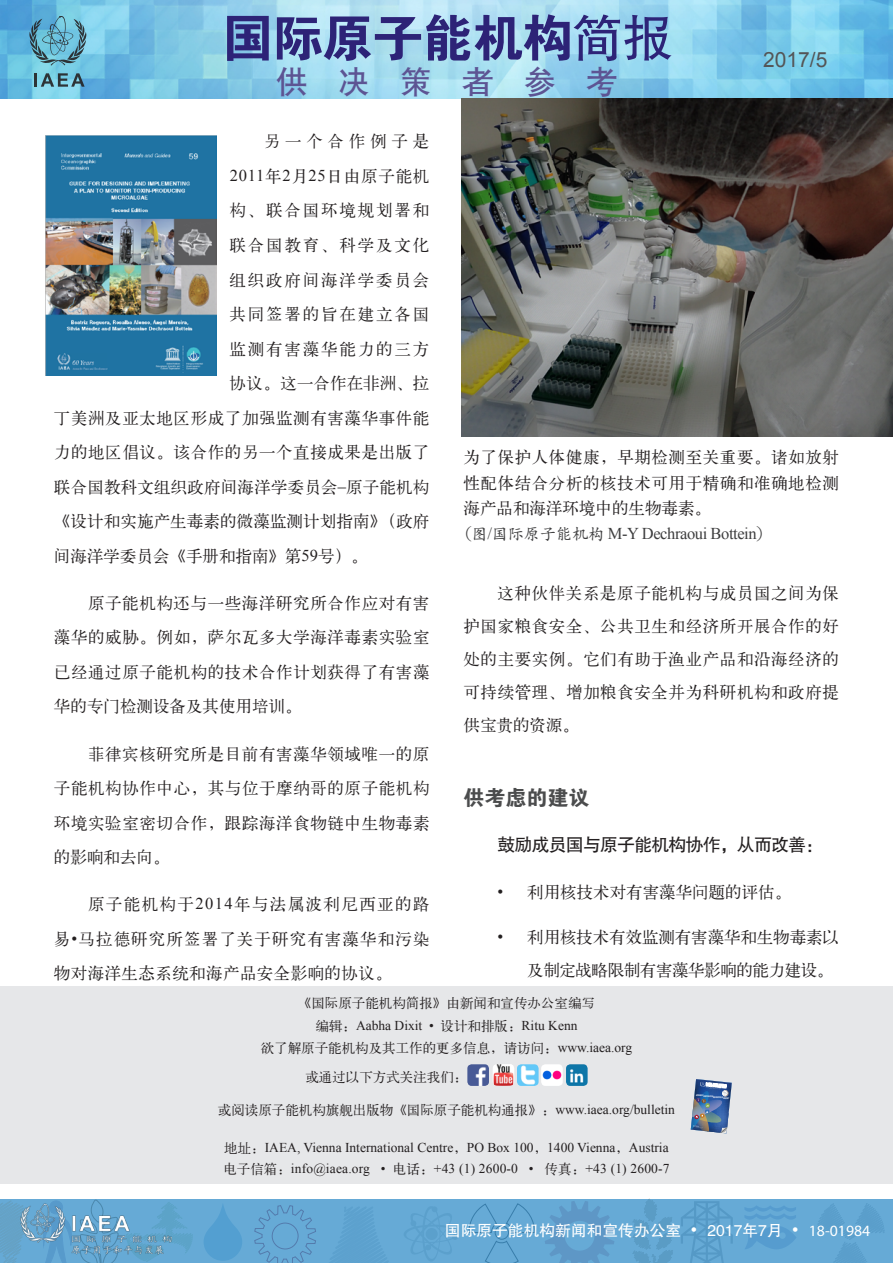
<style>
.page{position:relative;width:893px;height:1263px;background:#fff}
.page>*{position:absolute;margin:0;border:0;box-sizing:border-box;transform-origin:0 0}
.t1{font:51px "FZDHTK GBK1 0";letter-spacing:-.02em;color:#2d2377}
.t2{font:31.5px "H Yb 1 gj";letter-spacing:.965em;color:#5d5493}
.t3{font:21px "FZDHTK GBK1 0";color:#4b4c4d}
.t4{font:21px "Arial";color:#545557}
.t5{font:18px "FZHTK GBK1 0";letter-spacing:-.05em;color:#231f20}
.t6{font:16.5px/34.5px "H Ya 1 gj";letter-spacing:.035em;color:#231f20;text-align:justify}
.t7{font:16.5px "H Ya 1 gj";letter-spacing:.11em;color:#231f20}
.t8{font:16.5px/33px "H Ya 1 gj";letter-spacing:-.005em;color:#231f20}
.t9{font:16.5px "H Ya 1 gj";color:#231f20}
.t10{font:16.5px "H Ya 1 gj";letter-spacing:.005em;color:#231f20}
.t11{font:16.5px "Times New Roman";letter-spacing:-.025em;color:#3e3e3f}
.t12{font:16.5px "H Ya 1 gj";letter-spacing:.01em;color:#231f20}
.t13{font:16.5px "H Ya 1 gj";letter-spacing:.29em;color:#231f20}
.t14{font:15.75px "FZHTK GBK1 0";color:#fff}
.t15{font:13.5px/21px "Times New Roman";color:#231f20}
.t16{font:13.5px/28.7px "H Ya 1 gj";color:#231f20}
.t17{font:700 condensed 2.55px "Myriad Pro";color:#fff}
.s1{font-family:"FZHTK GBK1 0"}
.s2{font-family:"Times New Roman"}
.s3{font-family:"Koz Min Pr 6 N"}
.s4{font-family:"H Yc 1 gj"}
.s5{font-family:"H Ya 1 gj"}
.s6{font-family:"Arial";font-size:18px}
.s7{font-family:"Myriad Pro"}
</style>
<div class="page">
<img style="left:0;top:0;width:893px;height:98px">
<svg style="left:0;top:1199px;width:893px;height:64px;background:#62a6d2"></svg>
<img style="left:19px;top:1202px;width:155px;height:54px">
<img style="left:461px;top:98px;width:432px;height:339px">
<img style="left:46px;top:135px;width:171px;height:241px">
<div style="left:0;top:986px;width:893px;height:198px;background:#e6e7e9"></div>
<img style="left:467px;top:1064px;width:22px;height:22px">
<svg style="left:493px;top:1064px;width:21px;height:22px"></svg>
<img style="left:494px;top:1064px;width:19px;height:22px">
<img style="left:517px;top:1064px;width:22px;height:22px">
<img style="left:541px;top:1064px;width:22px;height:22px">
<img style="left:566px;top:1064px;width:22px;height:22px">
<svg style="left:29px;top:16px;width:57px;height:50px;background:#60a4bb"></svg>
<svg style="left:35px;top:73px;width:50px;height:14px"></svg>
<div style="left:204px;top:1202px;width:38px;height:59px;background:#66aad6"></div>
<img style="left:691px;top:1079px;width:41px;height:54px">
<h1 class="t1" style="left:222px;top:10px;width:452px">国际原子能机构<span class="s1">简报</span></h1>
<h2 class="t2" style="left:276px;top:66px;width:343px">供决策者参考</h2>
<p class="t4" style="left:763px;top:45px;width:66px">2017/5</p>
<p class="t13" style="left:264px;top:133px;width:167px">另一个合作例子是</p>
<p class="t6" style="left:230px;top:159px;width:201px"><span class="s2">2011</span>年<span class="s2">2</span>月<span class="s2">25</span>日由原子能机</p>
<p class="t7" style="left:230px;top:202px;width:201px">构、联合国环境规划署和</p>
<p class="t7" style="left:230px;top:237px;width:201px">联合国教育、科学及文化</p>
<p class="t7" style="left:230px;top:271px;width:201px">组织政府间海洋学委员会</p>
<p class="t7" style="left:230px;top:306px;width:201px">共同签署的旨在建立各国</p>
<p class="t7" style="left:230px;top:340px;width:201px">监测有害藻华能力的三方</p>
<p class="t10" style="left:230px;top:375px;width:201px">协议。这一合作在非洲、拉</p>
<p class="t6" style="left:54px;top:400px;width:377px">丁美洲及亚太地区形成了加强监测有害藻华事件能</p>
<p class="t6" style="left:54px;top:435px;width:377px">力的地区倡议。该合作的另一个直接成果是出版了</p>
<p class="t12" style="left:54px;top:478px;width:377px">联合国教科文组织政府间海洋学委员会<span class="s2">–</span>原子能机构</p>
<p class="t10" style="left:54px;top:513px;width:377px">《设计和实施产生毒素的微藻监测计划指南》（政府</p>
<p class="t9" style="left:54px;top:547px;width:315px">间海洋学委员会《手册和指南》第<span class="s2">59</span>号）。</p>
<p class="t6" style="left:54px;top:586px;width:377px;text-indent:34px">原子能机构还与一些海洋研究所合作应对有害藻华的威胁。例如，萨尔瓦多大学海洋毒素实验室已经通过原子能机构的技术合作计划获得了有害藻华的专门检测设备及其使用培训。</p>
<p class="t6" style="left:54px;top:736px;width:377px;text-indent:34px">菲律宾核研究所是目前有害藻华领域唯一的原子能机构协作中心，其与位于摩纳哥的原子能机构环境实验室密切合作，跟踪海洋食物链中生物毒素的影响和去向。</p>
<p class="t6" style="left:54px;top:887px;width:377px;text-indent:34px">原子能机构于<span class="s2">2014</span>年与法属波利尼西亚的路易<span class="s2">•</span>马拉德研究所签署了关于研究有害藻华和污染物对海洋生态系统和海产品安全影响的协议。</p>
<p class="t6" style="left:463px;top:444px;width:377px;line-height:25.5px">为了保护人体健康，早期检测至关重要。诸如放射性配体结合分析的核技术可用于精确和准确地检测海产品和海洋环境中的生物毒素。</p>
<p class="t11" style="left:455px;top:522px;width:319px"><span class="s3">（</span><span class="s4">图</span>/<span class="s4">国际原子能机构</span> M-Y Dechraoui Bottein<span class="s3">）</span></p>
<p class="t6" style="left:463px;top:576px;width:377px;line-height:33px;text-indent:34px">这种伙伴关系是原子能机构与成员国之间为保护国家粮食安全、公共卫生和经济所开展合作的好处的主要实例。它们有助于渔业产品和沿海经济的可持续管理、增加粮食安全并为科研机构和政府提供宝贵的资源。</p>
<p class="t3" style="left:463px;top:786px;width:127px">供考虑的建议</p>
<p class="t5" style="left:497px;top:835px;width:327px">鼓励成员国与原子能机构协作，从而改善：</p>
<p class="t9" style="left:497px;top:883px;width:295px"><span class="s2">•</span> 利用核技术对有害藻华问题的评估。</p>
<p class="t8" style="left:527px;top:921px;width:313px;text-indent:-30px"><span class="s2">•</span> 利用核技术有效监测有害藻华和生物毒素以及制定战略限制有害藻华影响的能力建设。</p>
<p class="t16" style="left:298px;top:988px;width:299px">《国际原子能机构简报》由新闻和宣传办公室编写</p>
<p class="t15" style="left:315px;top:1014px;width:263px"><span class="s5">编辑：</span>Aabha Dixit • <span class="s5">设计和排版：</span>Ritu Kenn</p>
<p class="t16" style="left:305px;top:1033px;width:328px;text-indent:-45px">欲了解原子能机构及其工作的更多信息，请访问：<span class="s2">www.iaea.org</span>或通过以下方式关注我们：</p>
<p class="t16" style="left:218px;top:1096px;width:459px">或阅读原子能机构旗舰出版物《国际原子能机构通报》：<span class="s2">www.iaea.org/bulletin</span></p>
<p class="t15" style="left:223px;top:1137px;width:448px"><span class="s5">地址：</span>IAEA, Vienna International Centre<span class="s5">，</span>PO Box 100<span class="s5">，</span>1400 Vienna<span class="s5">，</span>Austria<span class="s5">电子信箱：</span>info@iaea.org • <span class="s5">电话：</span>+43 (1) 2600-0 • <span class="s5">传真：</span>+43 (1) 2600-7</p>
<p class="t17" style="left:696px;top:1093px;width:35px;rotate:6deg">ATOMS FOR PEACE AND DEVELOPMENT</p>
<p class="t14" style="left:445px;top:1222px;width:427px">国际原子能机构新闻和宣传办公室 <span class="s6">•</span> 2017年7月 <span class="s6">•</span> <span class="s7">18-01984</span></p>
</div>
